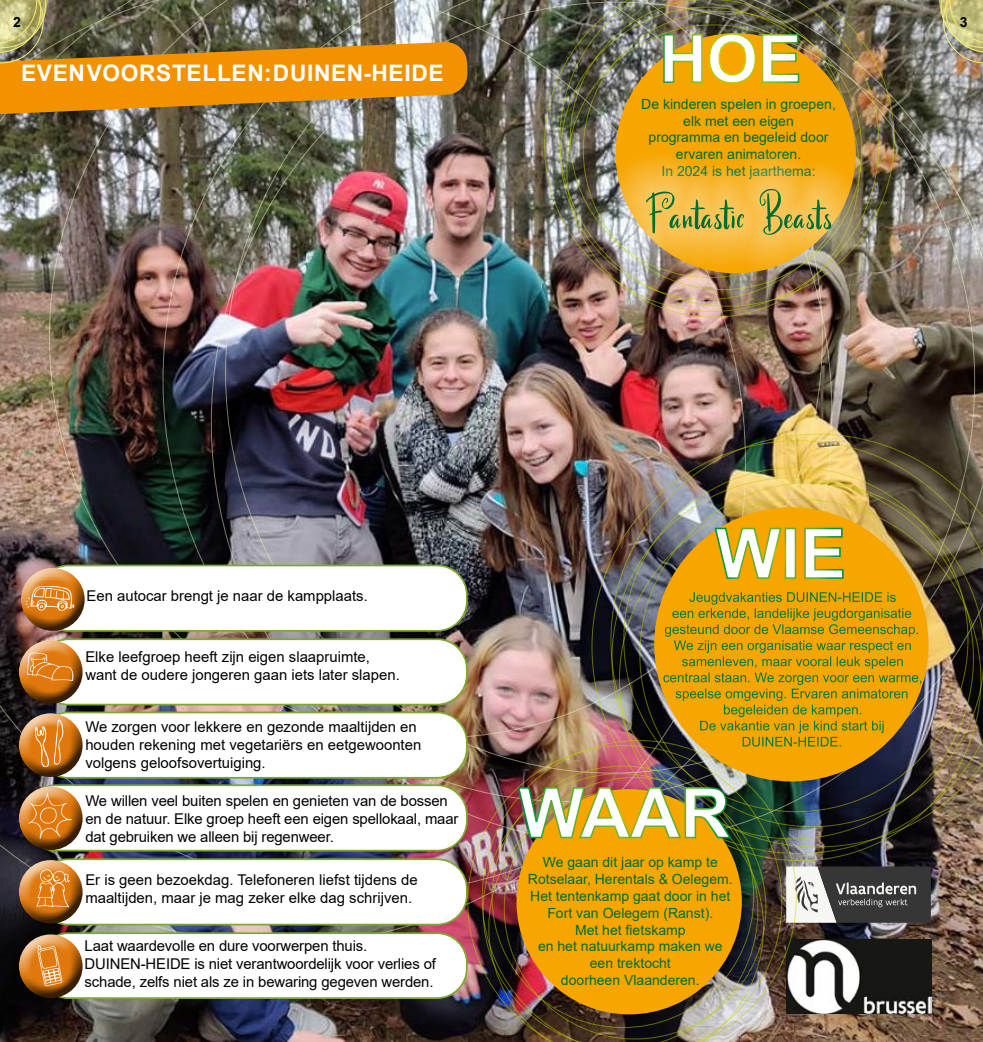
<style>
.page{position:relative;width:983px;height:1042px;background:#fff}
.page>*{position:absolute;margin:0;border:0;box-sizing:border-box;transform-origin:0 0}
.t1{font:700 22.75px "Arial";letter-spacing:.03em;color:#fff}
.t2{font:14.88px/17.8px "Arial";color:#000}
.t3{font:14px/16.8px "Arial";color:#006d2e;text-align:center}
.t4{font:700 14px "Arial";color:#000}
</style>
<div class="page">
<img style="left:0;top:903px;width:982px;height:139px">
<svg style="left:796px;top:903px;width:134px;height:20px"></svg>
<img style="left:796px;top:940px;width:135px;height:73px">
<img style="left:796px;top:0;width:186px;height:903px">
<img style="left:0;top:0;width:745px;height:944px">
<img style="left:796px;top:854px;width:186px;height:32px">
<img style="left:591px;top:440px;width:391px;height:414px">
<img style="left:610px;top:434px;width:372px;height:413px">
<div style="left:654px;top:507px;width:274px;height:274px;background:#f7a600;border-radius:50%"></div>
<svg style="left:663px;top:592px;width:258px;height:154px"></svg>
<svg style="left:713px;top:527px;width:131px;height:52px"></svg>
<div style="left:39px;top:933px;width:427px;height:65px;background:#fff;border-radius:30px"></div>
<div style="left:38px;top:932px;width:429px;height:67px;border:2px solid #7ea92f;border-radius:30px"></div>
<div style="left:26px;top:785px;width:440px;height:65px;background:#fff;border-radius:30px"></div>
<div style="left:25px;top:784px;width:442px;height:67px;border:2px solid #7ea92f;border-radius:30px"></div>
<div style="left:39px;top:639px;width:427px;height:65px;background:#fff;border-radius:30px"></div>
<div style="left:38px;top:638px;width:429px;height:67px;border:2px solid #7ea92f;border-radius:30px"></div>
<div style="left:39px;top:712px;width:427px;height:66px;background:#fff;border-radius:30px"></div>
<div style="left:38px;top:711px;width:429px;height:67px;border:2px solid #7ea92f;border-radius:30px"></div>
<div style="left:39px;top:859px;width:427px;height:65px;background:#fff;border-radius:30px"></div>
<div style="left:38px;top:858px;width:429px;height:67px;border:2px solid #7ea92f;border-radius:30px"></div>
<div style="left:6px;top:775px;width:82px;height:66px;background:#fff;opacity:.75"></div>
<div style="left:13px;top:794px;width:83px;height:58px;background:#000;opacity:.75"></div>
<svg style="left:28px;top:793px;width:44px;height:46px;background:#dd872e"></svg>
<div style="left:6px;top:629px;width:82px;height:66px;background:#fff;opacity:.75"></div>
<div style="left:13px;top:648px;width:83px;height:58px;background:#000;opacity:.75"></div>
<svg style="left:27px;top:652px;width:46px;height:29px"></svg>
<div style="left:6px;top:702px;width:82px;height:66px;background:#fff;opacity:.75"></div>
<div style="left:13px;top:721px;width:83px;height:58px;background:#000;opacity:.75"></div>
<svg style="left:35px;top:718px;width:29px;height:50px"></svg>
<div style="left:6px;top:849px;width:82px;height:66px;background:#fff;opacity:.75"></div>
<div style="left:13px;top:868px;width:83px;height:58px;background:#000;opacity:.75"></div>
<svg style="left:36px;top:868px;width:34px;height:39px"></svg>
<div style="left:6px;top:923px;width:82px;height:66px;background:#fff;opacity:.75"></div>
<div style="left:13px;top:942px;width:83px;height:58px;background:#000;opacity:.75"></div>
<svg style="left:37px;top:945px;width:26px;height:41px"></svg>
<div style="left:39px;top:565px;width:427px;height:66px;background:#fff;border-radius:30px"></div>
<div style="left:38px;top:564px;width:429px;height:68px;border:2px solid #7ea92f;border-radius:30px"></div>
<div style="left:8px;top:557px;width:82px;height:65px;background:#fff;opacity:.75"></div>
<div style="left:15px;top:576px;width:83px;height:58px;background:#000;opacity:.75"></div>
<svg style="left:26px;top:586px;width:48px;height:26px"></svg>
<img style="left:467px;top:745px;width:15px;height:297px">
<img style="left:482px;top:740px;width:314px;height:302px">
<img style="left:516px;top:786px;width:216px;height:54px">
<img style="left:545px;top:306px;width:335px;height:32px">
<img style="left:544px;top:0;width:334px;height:312px">
<img style="left:559px;top:0;width:335px;height:306px">
<div style="left:615px;top:33px;width:240px;height:240px;background:#f7a600;border-radius:50%"></div>
<img style="left:662px;top:32px;width:137px;height:52px">
<div style="left:605px;top:149px;width:266px;height:126px;background:#fff;opacity:.75"></div>
<svg style="left:645px;top:189px;width:186px;height:46px;background:#d0b44d"></svg>
<svg style="left:938px;top:0;width:44px;height:63px;background:#b9b484"></svg>
<svg style="left:0;top:0;width:468px;height:115px;background:#ae8134"></svg>
<p class="t4" style="left:13px;top:12px;width:9px">2</p>
<p class="t4" style="left:959px;top:12px;width:9px">3</p>
<h1 class="t1" style="left:21px;top:57px;width:424px">EVEN VOORSTELLEN: DUINEN-HEIDE</h1>
<p class="t3" style="left:641px;top:95px;width:196px">De kinderen spelen in groepen, elk met een eigen<br>programma en begeleid door ervaren animatoren.<br>In 2024 is het jaarthema:</p>
<p class="t2" style="left:86px;top:587px;width:283px">Een autocar brengt je naar de kampplaats.</p>
<p class="t2" style="left:85px;top:648px;width:316px">Elke leefgroep heeft zijn eigen slaapruimte, want de oudere jongeren gaan iets later slapen.</p>
<p class="t2" style="left:85px;top:717px;width:337px">We zorgen voor lekkere en gezonde maaltijden en houden rekening met vegetariërs en eetgewoonten volgens geloofsovertuiging.</p>
<p class="t2" style="left:85px;top:792px;width:374px">We willen veel buiten spelen en genieten van de bossen en de natuur. Elke groep heeft een eigen spellokaal, maar dat gebruiken we alleen bij regenweer.</p>
<p class="t2" style="left:85px;top:871px;width:334px">Er is geen bezoekdag. Telefoneren liefst tijdens de maaltijden, maar je mag zeker elke dag schrijven.</p>
<p class="t2" style="left:85px;top:936px;width:352px">Laat waardevolle en dure voorwerpen thuis.<br>DUINEN-HEIDE is niet verantwoordelijk voor verlies of schade, zelfs niet als ze in bewaring gegeven werden.</p>
<p class="t3" style="left:527px;top:854px;width:206px">We gaan dit jaar op kamp te<br>Rotselaar, Herentals &amp; Oelegem.<br>Het tentenkamp gaat door in het<br>Fort van Oelegem (Ranst).<br>Met het fietskamp<br>en het natuurkamp maken we een trektocht<br>doorheen Vlaanderen.</p>
</div>
